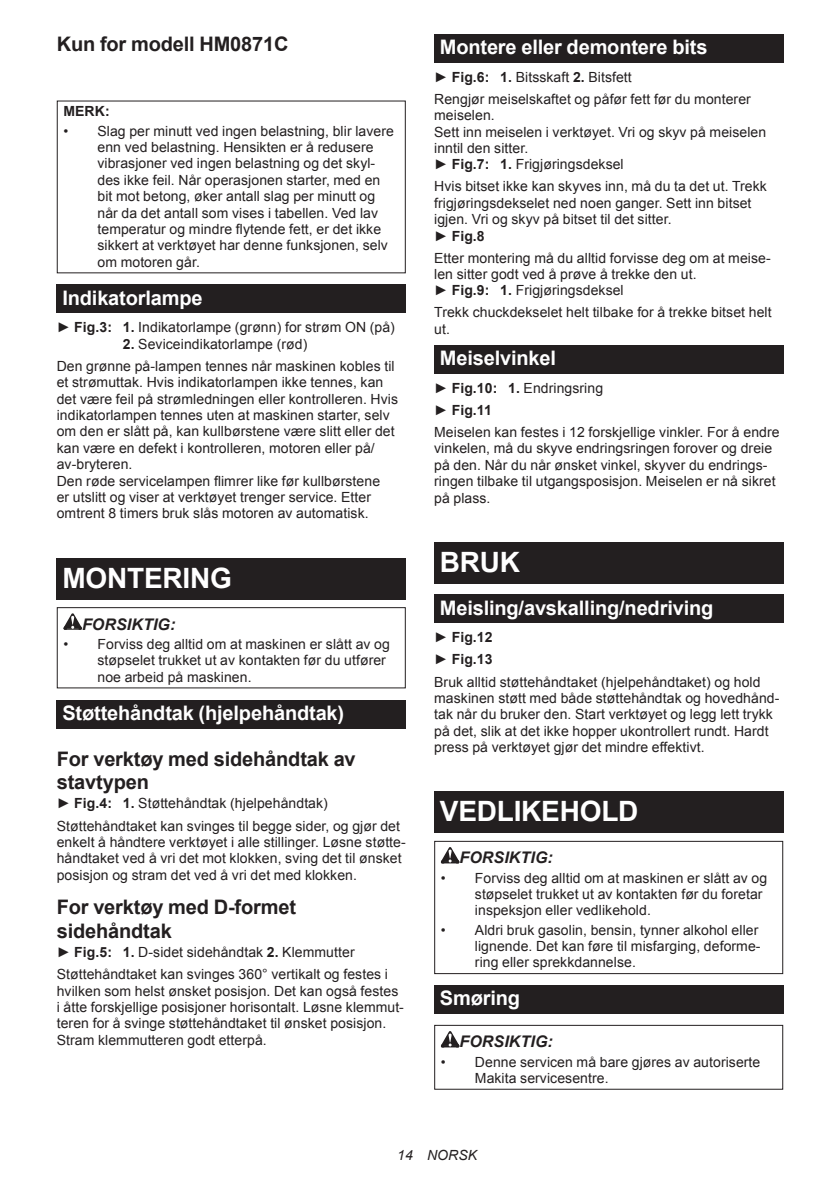
<style>
.page{position:relative;width:840px;height:1191px;background:#fff}
.page>*{position:absolute;margin:0;border:0;box-sizing:border-box;transform-origin:0 0}
.t1{font:700 28px "Arial";letter-spacing:-.01em;color:#fff}
.t2{font:700 20px "Arial";letter-spacing:-.01em;color:#fff}
.t3{font:700 20px/23.4px "Arial";letter-spacing:-.01em;color:#231f20}
.t4{font:italic 700 16px "Arial";letter-spacing:.005em;color:#231f20}
.t5{font:14px/16.4px "Arial";letter-spacing:.005em;color:#231f20}
.t6{font:italic 14px "Arial";letter-spacing:.005em;color:#231f20}
.t7{font:700 14px "Arial";color:#231f20}
.s1{font-weight:700}
</style>
<div class="page">
<div style="left:57px;top:285px;width:348px;height:28px;background:#231f20"></div>
<div style="left:57px;top:558px;width:348px;height:41px;background:#231f20"></div>
<svg style="left:63px;top:613px;width:19px;height:17px"></svg>
<div style="left:57px;top:607px;width:348px;height:81px;border:1px solid #231f20"></div>
<div style="left:57px;top:700px;width:348px;height:28px;background:#231f20"></div>
<div style="left:434px;top:34px;width:348px;height:29px;background:#231f20"></div>
<div style="left:434px;top:345px;width:348px;height:29px;background:#231f20"></div>
<div style="left:434px;top:542px;width:348px;height:41px;background:#231f20"></div>
<div style="left:434px;top:594px;width:348px;height:29px;background:#231f20"></div>
<div style="left:434px;top:791px;width:348px;height:41px;background:#231f20"></div>
<svg style="left:440px;top:847px;width:19px;height:16px"></svg>
<div style="left:434px;top:841px;width:348px;height:133px;border:1px solid #231f20"></div>
<div style="left:434px;top:985px;width:348px;height:29px;background:#231f20"></div>
<svg style="left:440px;top:1031px;width:19px;height:16px"></svg>
<div style="left:434px;top:1024px;width:348px;height:65px;border:1px solid #231f20"></div>
<h2 class="t3" style="left:57px;top:33px;width:233px">Kun for modell HM0871C</h2>
<p class="t7" style="left:63px;top:102px;width:48px">MERK:</p>
<p class="t5" style="left:97px;top:123px;width:298px;text-indent:-34px">• Slag per minutt ved ingen belastning, blir lavere enn ved belastning. Hensikten er å redusere vibrasjoner ved ingen belastning og det skyl&shy;des ikke feil. Når operasjonen starter, med en bit mot betong, øker antall slag per minutt og når da det antall som vises i tabellen. Ved lav temperatur og mindre flytende fett, er det ikke sikkert at verktøyet har denne funksjonen, selv om motoren går.</p>
<h2 class="t2" style="left:62px;top:284px;width:142px">Indikatorlampe</h2>
<p class="t5" style="left:57px;top:319px;width:339px">► <span class="s1">Fig.3: 1.</span> Indikatorlampe (grønn) for strøm ON (på)</p>
<p class="t5" style="left:57px;top:333px;width:339px;line-height:22px;text-indent:66px"><span class="s1">2.</span> Seviceindikatorlampe (rød)<br>Den grønne på-lampen tennes når maskinen kobles til</p>
<p class="t5" style="left:57px;top:374px;width:342px">et strømuttak. Hvis indikatorlampen ikke tennes, kan det være feil på strømledningen eller kontrolleren. Hvis indikatorlampen tennes uten at maskinen starter, selv om den er slått på, kan kullbørstene være slitt eller det kan være en defekt i kontrolleren, motoren eller på/ av-bryteren.<br>Den røde servicelampen flimrer like før kullbørstene<br>er utslitt og viser at verktøyet trenger service. Etter omtrent 8 timers bruk slås motoren av automatisk.</p>
<h1 class="t1" style="left:62px;top:559px;width:171px">MONTERING</h1>
<p class="t4" style="left:82px;top:613px;width:95px">FORSIKTIG:</p>
<p class="t5" style="left:97px;top:636px;width:294px;text-indent:-34px">• Forviss deg alltid om at maskinen er slått av og støpselet trukket ut av kontakten før du utfører noe arbeid på maskinen.</p>
<h2 class="t2" style="left:62px;top:699px;width:283px">Støttehåndtak (hjelpehåndtak)</h2>
<h2 class="t3" style="left:57px;top:747px;width:300px">For verktøy med sidehåndtak av stavtypen</h2>
<p class="t5" style="left:57px;top:792px;width:344px;line-height:22px">► <span class="s1">Fig.4: 1.</span> Støttehåndtak (hjelpehåndtak)<br>Støttehåndtaket kan svinges til begge sider, og gjør det</p>
<p class="t5" style="left:57px;top:834px;width:350px">enkelt å håndtere verktøyet i alle stillinger. Løsne støtte&shy;håndtaket ved å vri det mot klokken, sving det til ønsket posisjon og stram det ved å vri det med klokken.</p>
<h2 class="t3" style="left:57px;top:896px;width:241px">For verktøy med D-formet sidehåndtak</h2>
<p class="t5" style="left:57px;top:941px;width:332px;line-height:22px">► <span class="s1">Fig.5: 1.</span> D-sidet sidehåndtak <span class="s1">2.</span> Klemmutter<br>Støttehåndtaket kan svinges 360° vertikalt og festes i</p>
<p class="t5" style="left:57px;top:982px;width:348px">hvilken som helst ønsket posisjon. Det kan også festes i åtte forskjellige posisjoner horisontalt. Løsne klemmut&shy;teren for å svinge støttehåndtaket til ønsket posisjon.<br>Stram klemmutteren godt etterpå.</p>
<h2 class="t2" style="left:439px;top:34px;width:269px">Montere eller demontere bits</h2>
<p class="t5" style="left:434px;top:66px;width:318px;line-height:22px">► <span class="s1">Fig.6: 1.</span> Bitsskaft <span class="s1">2.</span> Bitsfett<br>Rengjør meiselskaftet og påfør fett før du monterer</p>
<p class="t5" style="left:434px;top:107px;width:333px">meiselen.<br>Sett inn meiselen i verktøyet. Vri og skyv på meiselen inntil den sitter.<br>► <span class="s1">Fig.7: 1.</span> Frigjøringsdeksel</p>
<p class="t5" style="left:434px;top:178px;width:334px">Hvis bitset ikke kan skyves inn, må du ta det ut. Trekk frigjøringsdekselet ned noen ganger. Sett inn bitset igjen. Vri og skyv på bitset til det sitter.<br>► <span class="s1">Fig.8</span></p>
<p class="t5" style="left:434px;top:250px;width:338px">Etter montering må du alltid forvisse deg om at meise&shy;len sitter godt ved å prøve å trekke den ut.<br>► <span class="s1">Fig.9: 1.</span> Frigjøringsdeksel</p>
<p class="t5" style="left:434px;top:304px;width:339px">Trekk chuckdekselet helt tilbake for å trekke bitset helt ut.</p>
<h2 class="t2" style="left:439px;top:345px;width:118px">Meiselvinkel</h2>
<p class="t5" style="left:434px;top:377px;width:347px;line-height:22px">► <span class="s1">Fig.10: 1.</span> Endringsring<br>► <span class="s1">Fig.11<br></span>Meiselen kan festes i 12 forskjellige vinkler. For å endre</p>
<p class="t5" style="left:434px;top:440px;width:343px">vinkelen, må du skyve endringsringen forover og dreie på den. Når du når ønsket vinkel, skyver du endrings&shy;ringen tilbake til utgangsposisjon. Meiselen er nå sikret på plass.</p>
<h1 class="t1" style="left:439px;top:543px;width:82px">BRUK</h1>
<h2 class="t2" style="left:439px;top:594px;width:275px">Meisling/avskalling/nedriving</h2>
<p class="t5" style="left:434px;top:626px;width:328px;line-height:22px">► <span class="s1">Fig.12<br></span>► <span class="s1">Fig.13<br></span>Bruk alltid støttehåndtaket (hjelpehåndtaket) og hold</p>
<p class="t5" style="left:434px;top:690px;width:346px">maskinen støtt med både støttehåndtak og hovedhånd&shy;tak når du bruker den. Start verktøyet og legg lett trykk på det, slik at det ikke hopper ukontrollert rundt. Hardt press på verktøyet gjør det mindre effektivt.</p>
<h1 class="t1" style="left:439px;top:793px;width:200px">VEDLIKEHOLD</h1>
<p class="t4" style="left:459px;top:847px;width:95px">FORSIKTIG:</p>
<p class="t5" style="left:474px;top:869px;width:294px;text-indent:-34px">• Forviss deg alltid om at maskinen er slått av og støpselet trukket ut av kontakten før du foretar inspeksjon eller vedlikehold.</p>
<p class="t5" style="left:474px;top:921px;width:287px;text-indent:-34px">• Aldri bruk gasolin, bensin, tynner alkohol eller lignende. Det kan føre til misfarging, deforme&shy;ring eller sprekkdannelse.</p>
<h2 class="t2" style="left:439px;top:985px;width:82px">Smøring</h2>
<p class="t4" style="left:459px;top:1031px;width:95px">FORSIKTIG:</p>
<p class="t5" style="left:474px;top:1053px;width:287px;text-indent:-34px">• Denne servicen må bare gjøres av autoriserte<br>Makita servicesentre.</p>
<p class="t6" style="left:397px;top:1146px;width:81px">14 NORSK</p>
</div>
